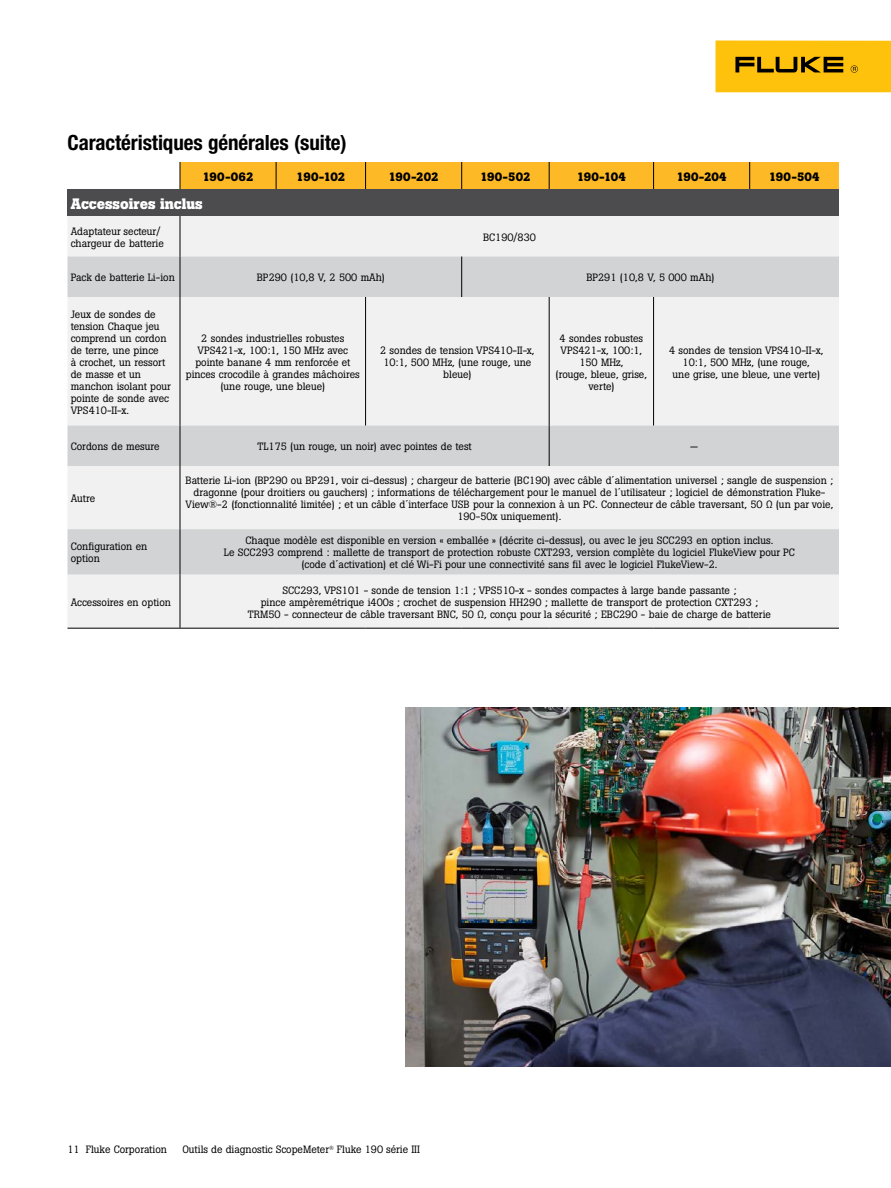
<style>
.page{position:relative;width:891px;height:1188px;background:#fff}
.page>*{position:absolute;margin:0;border:0;box-sizing:border-box;transform-origin:0 0}
.t1{font:700 condensed 21px "Helvetica Neue LT Pro";letter-spacing:-.005em;color:#000}
.t2{font:700 15px "Boton Pro";color:#fff}
.t3{font:700 12px "Boton Pro";letter-spacing:-.005em;color:#000}
.t4{font:10.5px/12px "Boton Pro";color:#000;text-align:center}
</style>
<div class="page">
<div style="left:716px;top:40px;width:175px;height:52px;background:#ffc20c"></div>
<svg style="left:735px;top:57px;width:108px;height:15px"></svg>
<svg style="left:851px;top:65px;width:7px;height:8px"></svg>
<div style="left:68px;top:189px;width:771px;height:27px;background:#4c4c4e"></div>
<div style="left:68px;top:216px;width:771px;height:412px;background:#f1f1f2"></div>
<svg style="left:68px;top:256px;width:771px;height:319px;fill:#f1f1f2"></svg>
<div style="left:180px;top:162px;width:659px;height:27px;background:#fdb926"></div>
<hr style="left:180px;top:575px;width:1px;height:53px;background:#000">
<hr style="left:68px;top:628px;width:112px;height:1px;background:#000">
<hr style="left:180px;top:628px;width:96px;height:1px;background:#000">
<hr style="left:276px;top:628px;width:90px;height:1px;background:#000">
<hr style="left:366px;top:628px;width:96px;height:1px;background:#000">
<hr style="left:462px;top:628px;width:87px;height:1px;background:#000">
<hr style="left:549px;top:628px;width:105px;height:1px;background:#000">
<hr style="left:654px;top:628px;width:96px;height:1px;background:#000">
<hr style="left:750px;top:628px;width:89px;height:1px;background:#000">
<hr style="left:180px;top:216px;width:1px;height:40px;background:#000">
<hr style="left:180px;top:256px;width:1px;height:41px;background:#000">
<hr style="left:461px;top:256px;width:1px;height:41px;background:#000">
<hr style="left:180px;top:297px;width:1px;height:129px;background:#000">
<hr style="left:365px;top:297px;width:1px;height:129px;background:#000">
<hr style="left:549px;top:297px;width:1px;height:129px;background:#000">
<hr style="left:653px;top:297px;width:1px;height:129px;background:#000">
<hr style="left:180px;top:426px;width:1px;height:40px;background:#000">
<hr style="left:549px;top:426px;width:1px;height:40px;background:#000">
<hr style="left:180px;top:466px;width:1px;height:63px;background:#000">
<hr style="left:180px;top:529px;width:1px;height:46px;background:#000">
<img style="left:405px;top:708px;width:486px;height:358px">
<h1 class="t1" style="left:68px;top:130px;width:281px">Caractéristiques générales (suite)</h1>
<p class="t3" style="left:203px;top:169px;width:52px">190-062</p>
<p class="t3" style="left:296px;top:169px;width:51px">190-102</p>
<p class="t3" style="left:389px;top:169px;width:52px">190-202</p>
<p class="t3" style="left:480px;top:169px;width:52px">190-502</p>
<p class="t3" style="left:577px;top:169px;width:51px">190-104</p>
<p class="t3" style="left:676px;top:169px;width:52px">190-204</p>
<p class="t3" style="left:769px;top:169px;width:52px">190-504</p>
<h2 class="t2" style="left:71px;top:194px;width:133px">Accessoires inclus</h2>
<p class="t4" style="left:71px;top:225px;width:95px;text-align:left">Adaptateur secteur/ chargeur de batterie</p>
<p class="t4" style="left:483px;top:231px;width:54px">BC190/830</p>
<p class="t4" style="left:71px;top:272px;width:106px">Pack de batterie Li-ion</p>
<p class="t4" style="left:257px;top:272px;width:130px">BP290 (10,8 V, 2 500 mAh)</p>
<p class="t4" style="left:586px;top:272px;width:130px">BP291 (10,8 V, 5 000 mAh)</p>
<p class="t4" style="left:71px;top:308px;width:102px;text-align:left">Jeux de sondes de tension Chaque jeu comprend un cordon de terre, une pince<br>à crochet, un ressort de masse et un manchon isolant pour pointe de sonde avec<br>VPS410-II-x.</p>
<p class="t4" style="left:186px;top:332px;width:176px">2 sondes industrielles robustes<br>VPS421-x, 100:1, 150 MHz avec pointe banane 4 mm renforcée et pinces crocodile à grandes mâchoires (une rouge, une bleue)</p>
<p class="t4" style="left:380px;top:344px;width:156px">2 sondes de tension VPS410-II-x,<br>10:1, 500 MHz, (une rouge, une bleue)</p>
<p class="t4" style="left:556px;top:332px;width:93px">4 sondes robustes<br>VPS421-x, 100:1,<br>150 MHz,<br>(rouge, bleue, grise, verte)</p>
<p class="t4" style="left:669px;top:344px;width:156px">4 sondes de tension VPS410-II-x,<br>10:1, 500 MHz, (une rouge,<br>une grise, une bleue, une verte)</p>
<p class="t4" style="left:71px;top:441px;width:90px">Cordons de mesure</p>
<p class="t4" style="left:258px;top:441px;width:216px">TL175 (un rouge, un noir) avec pointes de test</p>
<p class="t4" style="left:690px;top:441px;width:9px">—</p>
<p class="t4" style="left:71px;top:492px;width:26px">Autre</p>
<p class="t4" style="left:186px;top:474px;width:649px">Batterie Li-ion (BP290 ou BP291, voir ci-dessus) ; chargeur de batterie (BC190) avec câble d´alimentation universel ; sangle de suspension ; dragonne (pour droitiers ou gauchers) ; informations de téléchargement pour le manuel de l´utilisateur ; logiciel de démonstration Fluke-View®-2 (fonctionnalité limitée) ; et un câble d´interface USB pour la connexion à un PC. Connecteur de câble traversant, 50 Ω (un par voie, 190-50x uniquement).</p>
<p class="t4" style="left:71px;top:541px;width:78px;text-align:left">Configuration en option</p>
<p class="t4" style="left:224px;top:535px;width:572px">Chaque modèle est disponible en version « emballée » (décrite ci-dessus), ou avec le jeu SCC293 en option inclus.<br>Le SCC293 comprend : mallette de transport de protection robuste CXT293, version complète du logiciel FlukeView pour PC (code d´activation) et clé Wi-Fi pour une connectivité sans fil avec le logiciel FlukeView-2.</p>
<p class="t4" style="left:71px;top:596px;width:102px">Accessoires en option</p>
<p class="t4" style="left:248px;top:584px;width:525px">SCC293, VPS101 - sonde de tension 1:1 ; VPS510-x - sondes compactes à large bande passante ;<br>pince ampèremétrique i400s ; crochet de suspension HH290 ; mallette de transport de protection CXT293 ;<br>TRM50 - connecteur de câble traversant BNC, 50 Ω, conçu pour la sécurité ; EBC290 - baie de charge de batterie</p>
<p class="t4" style="left:68px;top:1143px;width:101px">11 Fluke Corporation</p>
<p class="t4" style="left:182px;top:1143px;width:239px">Outils de diagnostic ScopeMeter<sup>®</sup> Fluke 190 série III</p>
</div>
